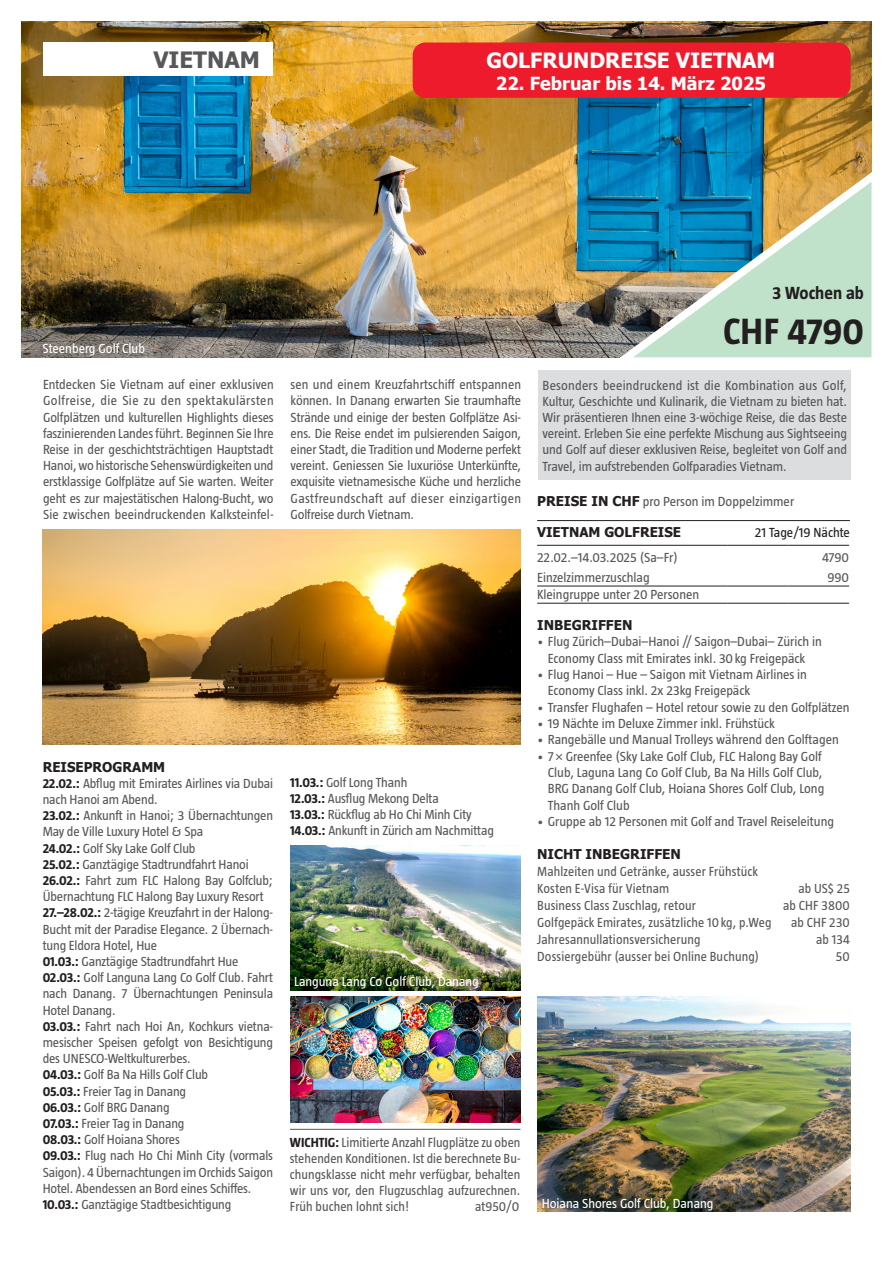
<style>
.page{position:relative;width:893px;height:1263px;background:#fff}
.page>*{position:absolute;margin:0;border:0;box-sizing:border-box;transform-origin:0 0}
.t1{font:700 37.5px "Taz";color:#231f20}
.t2{font:700 22.5px "Tahoma";color:#57585a}
.Hotel_Text{font:700 21px "Tahoma";color:#fff}
.Hotel_Text-2{font:700 18px "Tahoma";color:#fff}
.t3{font:700 18px "Taz";color:#231f20}
.Hotel_Text-3{font:13.5px/16.2px "Taz";letter-spacing:-.005em;color:#57585a;text-align:justify}
.t4{font:13.5px "Taz";color:#fff}
.t5{font:700 13.5px "Tahoma";color:#231f20}
.t6{font:13.5px "Taz";color:#231f20}
.s1{font-family:"Tahoma";font-weight:700;color:#231f20}
.s2{font-size:12px}
.s3{font-weight:700;color:#231f20}
</style>
<div class="page">
<img style="left:21px;top:21px;width:851px;height:336px">
<svg style="left:611px;top:159px;width:261px;height:199px;background:#82b1ad"></svg>
<img style="left:42px;top:529px;width:478px;height:215px">
<div style="left:43px;top:43px;width:230px;height:33px;background:#fff"></div>
<div style="left:413px;top:43px;width:438px;height:55px;background:#ee1b2d;border-radius:13px"></div>
<div style="left:538px;top:370px;width:313px;height:109px;background:#dcdddf"></div>
<hr style="left:537px;top:520px;width:313px;height:1px;background:#231f20">
<hr style="left:537px;top:586px;width:190px;height:1px;background:#231f20">
<hr style="left:727px;top:586px;width:61px;height:1px;background:#231f20">
<hr style="left:788px;top:586px;width:61px;height:1px;background:#231f20">
<hr style="left:537px;top:603px;width:190px;height:1px;background:#231f20">
<hr style="left:727px;top:603px;width:61px;height:1px;background:#231f20">
<hr style="left:788px;top:603px;width:61px;height:1px;background:#231f20">
<hr style="left:537px;top:545px;width:190px;height:1px;background:#231f20">
<hr style="left:727px;top:545px;width:61px;height:1px;background:#231f20">
<hr style="left:788px;top:545px;width:61px;height:1px;background:#231f20">
<hr style="left:290px;top:1129px;width:230px;height:1px;background:#57585a">
<img style="left:537px;top:997px;width:313px;height:215px">
<img style="left:290px;top:845px;width:230px;height:145px">
<img style="left:290px;top:997px;width:230px;height:126px">
<p class="t2" style="left:153px;top:44px;width:108px">VIETNAM</p>
<p class="Hotel_Text" style="left:486px;top:46px;width:290px">GOLFRUNDREISE VIETNAM</p>
<p class="Hotel_Text-2" style="left:496px;top:70px;width:272px">22. Februar bis 14. März 2025</p>
<p class="t4" style="left:43px;top:341px;width:104px">Steenberg Golf Club</p>
<p class="t3" style="left:773px;top:283px;width:93px">3 Wochen ab</p>
<p class="t1" style="left:723px;top:311px;width:142px">CHF 4790</p>
<p class="Hotel_Text-3" style="left:43px;top:376px;width:232px">Entdecken Sie Vietnam auf einer exklusiven Golfreise, die Sie zu den spektakulärsten Golfplätzen und kulturellen Highlights dieses faszinierenden Landes führt. Beginnen Sie Ihre Reise in der geschichtsträchtigen Hauptstadt Hanoi, wo historische Sehenswürdigkeiten und erstklassige Golfplätze auf Sie warten. Weiter geht es zur majestätischen Halong-Bucht, wo Sie zwischen beeindruckenden Kalksteinfel-</p>
<p class="Hotel_Text-3" style="left:291px;top:376px;width:232px">sen und einem Kreuzfahrtschiff entspannen können. In Danang erwarten Sie traumhafte Strände und einige der besten Golfplätze Asi&shy;ens. Die Reise endet im pulsierenden Saigon, einer Stadt, die Tradition und Moderne perfekt vereint. Geniessen Sie luxuriöse Unterkünfte, exquisite vietnamesische Küche und herzliche Gastfreundschaft auf dieser einzigartigen Golfreise durch Vietnam.</p>
<p class="Hotel_Text-3" style="left:543px;top:377px;width:306px">Besonders beeindruckend ist die Kombination aus Golf, Kultur, Geschichte und Kulinarik, die Vietnam zu bieten hat.<br>Wir präsentieren Ihnen eine 3-wöchige Reise, die das Beste vereint. Erleben Sie eine perfekte Mischung aus Sightseeing und Golf auf dieser exklusiven Reise, begleitet von Golf and Travel, im aufstrebenden Golfparadies Vietnam.</p>
<p class="Hotel_Text-3" style="left:537px;top:493px;width:259px"><span class="s1">PREISE IN CHF</span> pro Person im Doppelzimmer</p>
<p class="t5" style="left:537px;top:523px;width:145px">VIETNAM GOLFREISE</p>
<p class="t6" style="left:755px;top:525px;width:96px">21 Tage/19 Nächte</p>
<p class="Hotel_Text-3" style="left:537px;top:550px;width:142px">22.02.–14.03.2025 (Sa–Fr)</p>
<p class="Hotel_Text-3" style="left:822px;top:550px;width:29px">4790</p>
<p class="Hotel_Text-3" style="left:537px;top:569px;width:114px">Einzelzimmerzuschlag</p>
<p class="Hotel_Text-3" style="left:827px;top:569px;width:23px">990</p>
<p class="Hotel_Text-3" style="left:537px;top:586px;width:164px">Kleingruppe unter 20 Personen</p>
<p class="t5" style="left:537px;top:616px;width:97px">INBEGRIFFEN</p>
<p class="Hotel_Text-3" style="left:537px;top:633px;width:286px;text-align:center"><span class="s2">•</span> Flug Zürich–Dubai–Hanoi // Saigon–Dubai– Zürich in<br>Economy Class mit Emirates inkl. 30kg Freigepäck</p>
<p class="Hotel_Text-3" style="left:548px;top:666px;width:261px;text-indent:-11px"><span class="s2">•</span> Flug Hanoi – Hue – Saigon mit Vietnam Airlines in<br>Economy Class inkl. 2x 23kg Freigepäck</p>
<p class="Hotel_Text-3" style="left:537px;top:699px;width:314px"><span class="s2">•</span> Transfer Flughafen – Hotel retour sowie zu den Golfplätzen</p>
<p class="Hotel_Text-3" style="left:537px;top:715px;width:239px"><span class="s2">•</span> 19 Nächte im Deluxe Zimmer inkl. Frühstück</p>
<p class="Hotel_Text-3" style="left:537px;top:731px;width:303px"><span class="s2">•</span> Rangebälle und Manual Trolleys während den Golftagen</p>
<p class="Hotel_Text-3" style="left:548px;top:748px;width:278px;text-align:left;text-indent:-11px"><span class="s2">•</span> 7× Greenfee (Sky Lake Golf Club, FLC Halong Bay Golf Club, Laguna Lang Co Golf Club, Ba Na Hills Golf Club, BRG Danang Golf Club, Hoiana Shores Golf Club, Long Thanh Golf Club</p>
<p class="Hotel_Text-3" style="left:537px;top:813px;width:298px"><span class="s2">•</span> Gruppe ab 12 Personen mit Golf and Travel Reiseleitung</p>
<p class="t5" style="left:537px;top:845px;width:145px">NICHT INBEGRIFFEN</p>
<p class="Hotel_Text-3" style="left:537px;top:863px;width:222px">Mahlzeiten und Getränke, ausser Frühstück</p>
<p class="Hotel_Text-3" style="left:537px;top:880px;width:134px">Kosten E-Visa für Vietnam</p>
<p class="Hotel_Text-3" style="left:798px;top:880px;width:53px">ab US$ 25</p>
<p class="Hotel_Text-3" style="left:537px;top:897px;width:160px">Business Class Zuschlag, retour</p>
<p class="Hotel_Text-3" style="left:783px;top:897px;width:68px">ab CHF 3800</p>
<p class="Hotel_Text-3" style="left:537px;top:914px;width:236px">Golfgepäck Emirates, zusätzliche 10kg, p.Weg</p>
<p class="Hotel_Text-3" style="left:791px;top:914px;width:60px">ab CHF 230</p>
<p class="Hotel_Text-3" style="left:537px;top:931px;width:165px">Jahresannullationsversicherung</p>
<p class="Hotel_Text-3" style="left:816px;top:931px;width:35px">ab 134</p>
<p class="Hotel_Text-3" style="left:537px;top:948px;width:223px">Dossiergebühr (ausser bei Online Buchung)</p>
<p class="Hotel_Text-3" style="left:836px;top:948px;width:15px">50</p>
<p class="t5" style="left:43px;top:757px;width:124px">REISEPROGRAMM</p>
<p class="Hotel_Text-3" style="left:43px;top:775px;width:232px"><span class="s3">22.02.:</span> Abflug mit Emirates Airlines via Dubai nach Hanoi am Abend.</p>
<p class="Hotel_Text-3" style="left:43px;top:807px;width:232px"><span class="s3">23.02.:</span> Ankunft in Hanoi; 3 Übernachtungen<br>May de Ville Luxury Hotel &amp; Spa</p>
<p class="Hotel_Text-3" style="left:43px;top:840px;width:154px"><span class="s3">24.02.:</span> Golf Sky Lake Golf Club</p>
<p class="Hotel_Text-3" style="left:43px;top:856px;width:208px"><span class="s3">25.02.:</span> Ganztägige Stadtrundfahrt Hanoi</p>
<p class="Hotel_Text-3" style="left:43px;top:872px;width:232px"><span class="s3">26.02.:</span> Fahrt zum FLC Halong Bay Golfclub;<br>Übernachtung FLC Halong Bay Luxury Resort</p>
<p class="Hotel_Text-3" style="left:43px;top:904px;width:232px"><span class="s3">27.–28.02.:</span> 2-tägige Kreuzfahrt in der Halong-Bucht mit der Paradise Elegance. 2 Übernach&shy;tung Eldora Hotel, Hue</p>
<p class="Hotel_Text-3" style="left:43px;top:953px;width:197px"><span class="s3">01.03.:</span> Ganztägige Stadtrundfahrt Hue</p>
<p class="Hotel_Text-3" style="left:43px;top:969px;width:232px"><span class="s3">02.03.:</span> Golf Languna Lang Co Golf Club. Fahrt nach Danang. 7 Übernachtungen Peninsula Hotel Danang.</p>
<p class="Hotel_Text-3" style="left:43px;top:1018px;width:232px"><span class="s3">03.03.:</span> Fahrt nach Hoi An, Kochkurs vietna&shy;mesischer Speisen gefolgt von Besichtigung des UNESCO-Weltkulturerbes.</p>
<p class="Hotel_Text-3" style="left:43px;top:1066px;width:167px"><span class="s3">04.03.:</span> Golf Ba Na Hills Golf Club</p>
<p class="Hotel_Text-3" style="left:43px;top:1083px;width:145px"><span class="s3">05.03.:</span> Freier Tag in Danang</p>
<p class="Hotel_Text-3" style="left:43px;top:1099px;width:129px"><span class="s3">06.03.:</span> Golf BRG Danang</p>
<p class="Hotel_Text-3" style="left:43px;top:1115px;width:143px"><span class="s3">07.03.:</span> Freier Tag in Danang</p>
<p class="Hotel_Text-3" style="left:43px;top:1131px;width:139px"><span class="s3">08.03.:</span> Golf Hoiana Shores</p>
<p class="Hotel_Text-3" style="left:43px;top:1147px;width:232px"><span class="s3">09.03.:</span> Flug nach Ho Chi Minh City (vormals Saigon). 4 Übernachtungen im Orchids Saigon Hotel. Abendessen an Bord eines Schiffes.</p>
<p class="Hotel_Text-3" style="left:43px;top:1196px;width:190px"><span class="s3">10.03.:</span> Ganztägige Stadtbesichtigung</p>
<p class="Hotel_Text-3" style="left:290px;top:774px;width:119px"><span class="s3">11.03.:</span> Golf Long Thanh</p>
<p class="Hotel_Text-3" style="left:290px;top:790px;width:150px"><span class="s3">12.03.:</span> Ausflug Mekong Delta</p>
<p class="Hotel_Text-3" style="left:290px;top:806px;width:183px"><span class="s3">13.03.:</span> Rückflug ab Ho Chi Minh City</p>
<p class="Hotel_Text-3" style="left:290px;top:822px;width:205px"><span class="s3">14.03.:</span> Ankunft in Zürich am Nachmittag</p>
<p class="t4" style="left:294px;top:974px;width:186px">Languna Lang Co Golf Club, Danang</p>
<p class="Hotel_Text-3" style="left:290px;top:1134px;width:232px"><span class="s3">WICHTIG:</span>Limitierte Anzahl Flugplätze zu oben stehenden Konditionen. Ist die berechnete Bu&shy;chungsklasse nicht mehr verfügbar, behalten wir uns vor, den Flugzuschlag aufzurechnen.<br>Früh buchen lohnt sich!</p>
<p class="Hotel_Text-3" style="left:475px;top:1198px;width:46px">at950/0</p>
<p class="t4" style="left:542px;top:1196px;width:173px">Hoiana Shores Golf Club, Danang</p>
</div>
